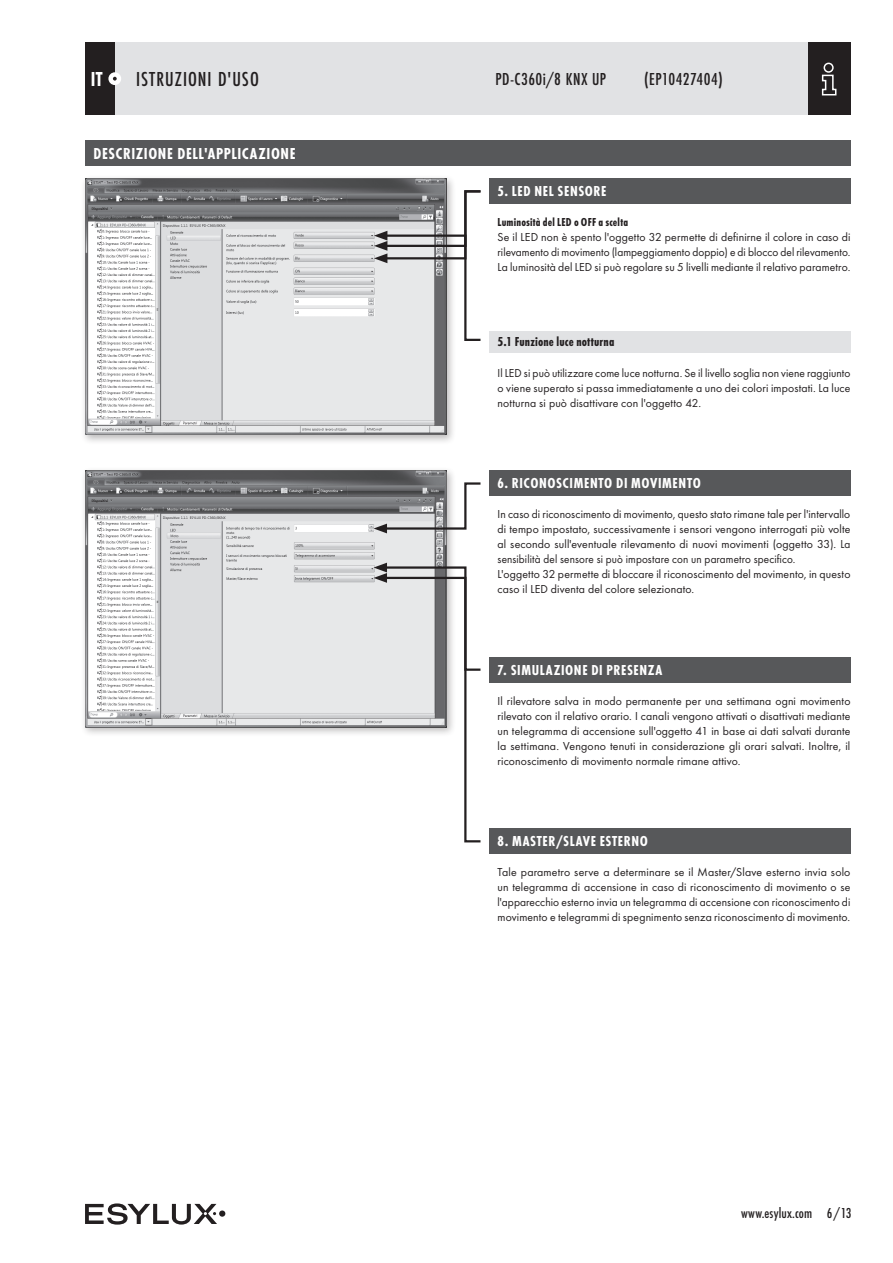
<style>
.page{position:relative;width:893px;height:1263px;background:#fff}
.page>*{position:absolute;margin:0;border:0;box-sizing:border-box;transform-origin:0 0}
.t1{font:500 21px "Futura Con";letter-spacing:.05em;color:#231f20}
.t2{font:700 21px "Futura Con";color:#fff;scale:.95 1}
.t3{font:500 18px "Futura Con";letter-spacing:.025em;color:#231f20}
.t4{font:700 16.5px "Futura Con";letter-spacing:.035em;color:#fff}
.t5{font:700 15px "Futura Con";letter-spacing:.04em;color:#fff}
.t6{font:500 15px "Futura Con";letter-spacing:.01em;color:#231f20}
.t7{font:700 13.5px "Futura Con";letter-spacing:.01em;color:#231f20}
.t8{font:12px/15px "Futura Boo";letter-spacing:.01em;color:#231f20;text-align:justify}
.t9{font:700 12px "Futura Con";letter-spacing:.015em;color:#231f20}
</style>
<div class="page">
<div style="left:85px;top:43px;width:765px;height:72px;background:#e1e2e4"></div>
<div style="left:808px;top:43px;width:42px;height:72px;background:#231f20"></div>
<svg style="left:821px;top:62px;width:16px;height:34px"></svg>
<div style="left:85px;top:43px;width:30px;height:72px;background:#231f20"></div>
<div style="left:108px;top:72px;width:13px;height:13px;background:#fff;border-radius:50%"></div>
<svg style="left:113px;top:77px;width:4px;height:4px"></svg>
<div style="left:219px;top:1210px;width:6px;height:7px;background:#231f20;border-radius:50%"></div>
<svg style="left:85px;top:1203px;width:132px;height:21px"></svg>
<div style="left:489px;top:331px;width:361px;height:22px;background:#e1e2e4"></div>
<div style="left:489px;top:179px;width:361px;height:25px;background:#57585a"></div>
<div style="left:85px;top:140px;width:765px;height:26px;background:#57585a"></div>
<div style="left:81px;top:175px;width:376px;height:270px;background:#231f20;opacity:.3"></div>
<img style="left:85px;top:179px;width:361px;height:256px">
<svg style="left:374px;top:189px;width:107px;height:153px"></svg>
<div style="left:81px;top:466px;width:376px;height:271px;background:#231f20;opacity:.3"></div>
<img style="left:85px;top:470px;width:361px;height:257px">
<div style="left:489px;top:470px;width:361px;height:26px;background:#57585a"></div>
<div style="left:489px;top:657px;width:361px;height:25px;background:#57585a"></div>
<div style="left:489px;top:828px;width:361px;height:26px;background:#57585a"></div>
<svg style="left:374px;top:481px;width:107px;height:52px"></svg>
<svg style="left:374px;top:563px;width:107px;height:280px"></svg>
<h1 class="t2" style="left:91px;top:67px;width:14px">IT</h1>
<h1 class="t1" style="left:136px;top:67px;width:124px">ISTRUZIONI D'USO</h1>
<h2 class="t3" style="left:495px;top:69px;width:112px">PD-C360i/8 KNX UP</h2>
<h2 class="t3" style="left:644px;top:69px;width:80px">(EP10427404)</h2>
<h3 class="t4" style="left:94px;top:144px;width:204px">DESCRIZIONE DELL'APPLICAZIONE</h3>
<p class="t5" style="left:497px;top:183px;width:110px">5. LED NEL SENSORE</p>
<p class="t9" style="left:497px;top:216px;width:132px">Luminosità del LED o OFF a scelta</p>
<p class="t8" style="left:497px;top:230px;width:354px">Se il LED non è spento l'oggetto 32 permette di definirne il colore in caso di rilevamento di movimento (lampeggiamento doppio) e di blocco del rilevamento.<br>La luminosità del LED si può regolare su 5 livelli mediante il relativo parametro.</p>
<p class="t7" style="left:497px;top:334px;width:118px">5.1 Funzione luce notturna</p>
<p class="t8" style="left:497px;top:365px;width:354px">Il LED si può utilizzare come luce notturna. Se il livello soglia non viene raggiunto o viene superato si passa immediatamente a uno dei colori impostati. La luce notturna si può disattivare con l'oggetto 42.</p>
<p class="t5" style="left:497px;top:474px;width:205px">6. RICONOSCIMENTO DI MOVIMENTO</p>
<p class="t8" style="left:497px;top:506px;width:354px;text-align:left">In caso di riconoscimento di movimento, questo stato rimane tale per l'intervallo di tempo impostato, successivamente i sensori vengono interrogati più volte al secondo sull'eventuale rilevamento di nuovi movimenti (oggetto 33). La sensibilità del sensore si può impostare con un parametro specifico.<br>L'oggetto 32 permette di bloccare il riconoscimento del movimento, in questo caso il LED diventa del colore selezionato.</p>
<p class="t5" style="left:497px;top:661px;width:166px">7. SIMULAZIONE DI PRESENZA</p>
<p class="t8" style="left:497px;top:693px;width:354px">Il rilevatore salva in modo permanente per una settimana ogni movimento rilevato con il relativo orario. I canali vengono attivati o disattivati mediante un telegramma di accensione sull'oggetto 41 in base ai dati salvati durante la settimana. Vengono tenuti in considerazione gli orari salvati. Inoltre, il riconoscimento di movimento normale rimane attivo.</p>
<p class="t5" style="left:497px;top:832px;width:152px">8. MASTER/SLAVE ESTERNO</p>
<p class="t8" style="left:497px;top:864px;width:354px">Tale parametro serve a determinare se il Master/Slave esterno invia solo un telegramma di accensione in caso di riconoscimento di movimento o se l'apparecchio esterno invia un telegramma di accensione con riconoscimento di movimento e telegrammi di spegnimento senza riconoscimento di movimento.</p>
<p class="t6" style="left:741px;top:1204px;width:112px">www.esylux.com 6/13</p>
</div>
